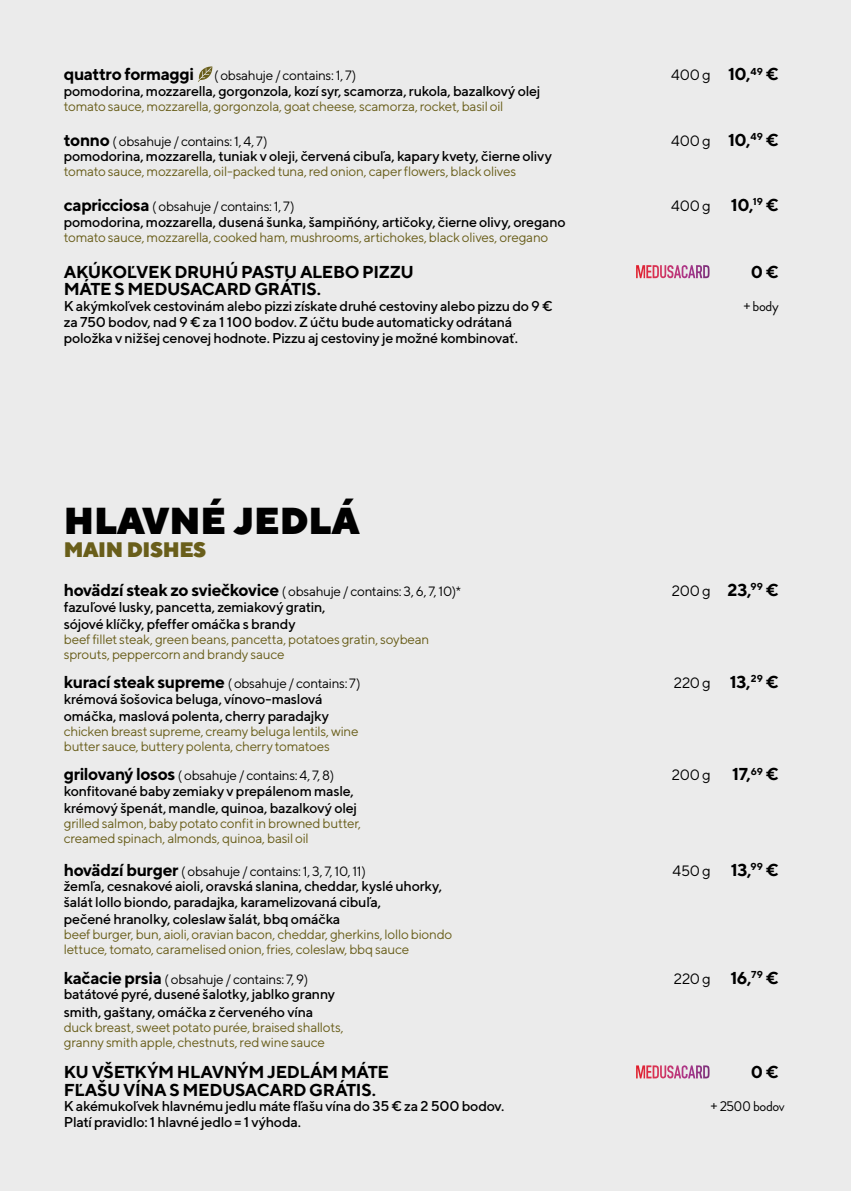
<style>
.page{position:relative;width:851px;height:1191px;background:#fff}
.page>*{position:absolute;margin:0;border:0;box-sizing:border-box;transform-origin:0 0}
.t1{font:900 37.5px "TT Norms";color:#000}
.t2{font:900 21px "TT Norms";letter-spacing:-.02em;color:#695e1a}
.t3{font:700 17.25px "TT Norms";letter-spacing:-.025em;color:#000}
.t4{font:15px "TT Norms";letter-spacing:-.01em;color:#000}
.t5{font:500 14.25px/17.2px "TT Norms";letter-spacing:-.015em;color:#000}
.t6{font:14.25px "Brandon Grotesque";letter-spacing:-.03em;color:#000}
.t7{font:13.5px/15px "TT Norms";letter-spacing:-.02em;color:#695e1a}
.t8{font:13.5px "TT Norms";letter-spacing:-.025em;color:#000}
.s1{font-weight:700;font-size:17.25px}
</style>
<div class="page">
<div style="left:0;top:0;width:850px;height:1191px;background:#ebebeb"></div>
<svg style="left:198px;top:66px;width:14px;height:16px"></svg>
<svg style="left:636px;top:265px;width:73px;height:13px"></svg>
<svg style="left:636px;top:1065px;width:73px;height:13px"></svg>
<p class="t3" style="left:64px;top:63px;width:132px">quattro formaggi</p>
<p class="t8" style="left:214px;top:67px;width:144px">( obsahuje / contains: 1, 7)</p>
<p class="t4" style="left:671px;top:66px;width:109px">400 g <span class="s1">10,</span><sup>49</sup> <span class="s1">€</span></p>
<p class="t5" style="left:64px;top:82px;width:478px">pomodorina, mozzarella, gorgonzola, kozí syr, scamorza, rukola, bazalkový olej</p>
<p class="t7" style="left:64px;top:99px;width:441px">tomato sauce, mozzarella, gorgonzola, goat cheese, scamorza, rocket, basil oil</p>
<p class="t8" style="left:64px;top:133px;width:205px"><span class="s1">tonno</span> ( obsahuje / contains: 1, 4, 7)</p>
<p class="t4" style="left:671px;top:131px;width:109px">400 g <span class="s1">10,</span><sup>49</sup> <span class="s1">€</span></p>
<p class="t5" style="left:64px;top:147px;width:489px">pomodorina, mozzarella, tuniak v oleji, červená cibuľa, kapary kvety, čierne olivy</p>
<p class="t7" style="left:64px;top:164px;width:454px">tomato sauce, mozzarella, oil-packed tuna, red onion, caper flowers, black olives</p>
<p class="t8" style="left:64px;top:198px;width:232px"><span class="s1">capricciosa</span> ( obsahuje / contains: 1, 7)</p>
<p class="t4" style="left:671px;top:196px;width:109px">400 g <span class="s1">10,</span><sup>19</sup> <span class="s1">€</span></p>
<p class="t5" style="left:64px;top:213px;width:503px">pomodorina, mozzarella, dusená šunka, šampiňóny, artičoky, čierne olivy, oregano</p>
<p class="t7" style="left:64px;top:229px;width:486px">tomato sauce, mozzarella, cooked ham, mushrooms, artichokes, black olives, oregano</p>
<p class="t3" style="left:64px;top:261px;width:351px">AKÚKOĽVEK DRUHÚ PASTU ALEBO PIZZU</p>
<p class="t3" style="left:750px;top:261px;width:29px">0 €</p>
<p class="t3" style="left:64px;top:278px;width:259px">MÁTE S MEDUSACARD GRÁTIS.</p>
<p class="t5" style="left:64px;top:297px;width:490px">K akýmkoľvek cestovinám alebo pizzi získate druhé cestoviny alebo pizzu do 9 €</p>
<p class="t6" style="left:743px;top:296px;width:37px">+ body</p>
<p class="t5" style="left:64px;top:314px;width:455px;line-height:15.8px">za 750 bodov, nad 9 € za 1 100 bodov. Z účtu bude automaticky odrátaná položka v nižšej cenovej hodnote. Pizzu aj cestoviny je možné kombinovať.</p>
<h1 class="t1" style="left:64px;top:496px;width:297px">HLAVNÉ JEDLÁ</h1>
<h2 class="t2" style="left:64px;top:535px;width:144px">MAIN DISHES</h2>
<p class="t8" style="left:64px;top:583px;width:398px"><span class="s1">hovädzí steak zo sviečkovice</span> ( obsahuje / contains: 3, 6, 7, 10)*</p>
<p class="t4" style="left:671px;top:581px;width:108px">200 g <span class="s1">23,</span><sup>99</sup> <span class="s1">€</span></p>
<p class="t5" style="left:64px;top:597px;width:263px">fazuľové lusky, pancetta, zemiakový gratin, sójové klíčky, pfeffer omáčka s brandy</p>
<p class="t7" style="left:64px;top:631px;width:367px">beef fillet steak, green beans, pancetta, potatoes gratin, soybean sprouts, peppercorn and brandy sauce</p>
<p class="t8" style="left:64px;top:675px;width:298px"><span class="s1">kurací steak supreme</span> ( obsahuje / contains: 7)</p>
<p class="t4" style="left:673px;top:673px;width:106px">220 g <span class="s1">13,</span><sup>29</sup> <span class="s1">€</span></p>
<p class="t5" style="left:64px;top:690px;width:267px">krémová šošovica beluga, vínovo-maslová omáčka, maslová polenta, cherry paradajky</p>
<p class="t7" style="left:64px;top:723px;width:296px">chicken breast supreme, creamy beluga lentils, wine butter sauce, buttery polenta, cherry tomatoes</p>
<p class="t8" style="left:64px;top:767px;width:272px"><span class="s1">grilovaný losos</span> ( obsahuje / contains: 4, 7, 8)</p>
<p class="t4" style="left:671px;top:766px;width:108px">200 g <span class="s1">17,</span><sup>69</sup> <span class="s1">€</span></p>
<p class="t5" style="left:64px;top:782px;width:295px">konfitované baby zemiaky v prepálenom masle, krémový špenát, mandle, quinoa, bazalkový olej</p>
<p class="t7" style="left:64px;top:816px;width:299px">grilled salmon, baby potato confit in browned butter, creamed spinach, almonds, quinoa, basil oil</p>
<p class="t8" style="left:64px;top:862px;width:303px"><span class="s1">hovädzí burger</span> ( obsahuje / contains: 1, 3, 7, 10, 11)</p>
<p class="t4" style="left:672px;top:861px;width:107px">450 g <span class="s1">13,</span><sup>99</sup> <span class="s1">€</span></p>
<p class="t5" style="left:64px;top:878px;width:380px;line-height:15.8px">žemľa, cesnakové aioli, oravská slanina, cheddar, kyslé uhorky, šalát lollo biondo, paradajka, karamelizovaná cibuľa,</p>
<p class="t5" style="left:64px;top:910px;width:278px">pečené hranolky, coleslaw šalát, bbq omáčka</p>
<p class="t7" style="left:64px;top:927px;width:390px">beef burger, bun, aioli, oravian bacon, cheddar, gherkins, lollo biondo lettuce, tomato, caramelised onion, fries, coleslaw, bbq sauce</p>
<p class="t8" style="left:64px;top:970px;width:246px"><span class="s1">kačacie prsia</span> ( obsahuje / contains: 7, 9)</p>
<p class="t4" style="left:673px;top:969px;width:106px">220 g <span class="s1">16,</span><sup>79</sup> <span class="s1">€</span></p>
<p class="t5" style="left:64px;top:985px;width:273px">batátové pyré, dusené šalotky, jablko granny smith, gaštany, omáčka z červeného vína</p>
<p class="t7" style="left:64px;top:1019px;width:281px">duck breast, sweet potato purée, braised shallots, granny smith apple, chestnuts, red wine sauce</p>
<p class="t3" style="left:64px;top:1061px;width:326px">KU VŠETKÝM HLAVNÝM JEDLÁM MÁTE</p>
<p class="t3" style="left:750px;top:1061px;width:29px">0 €</p>
<p class="t3" style="left:64px;top:1078px;width:313px">FĽAŠU VÍNA S MEDUSACARD GRÁTIS.</p>
<p class="t5" style="left:64px;top:1097px;width:442px">K akémukoľvek hlavnému jedlu máte fľašu vína do 35 € za 2 500 bodov.</p>
<p class="t6" style="left:710px;top:1096px;width:76px">+ 2500 bodov</p>
<p class="t5" style="left:64px;top:1113px;width:239px">Platí pravidlo: 1 hlavné jedlo = 1 výhoda.</p>
</div>
